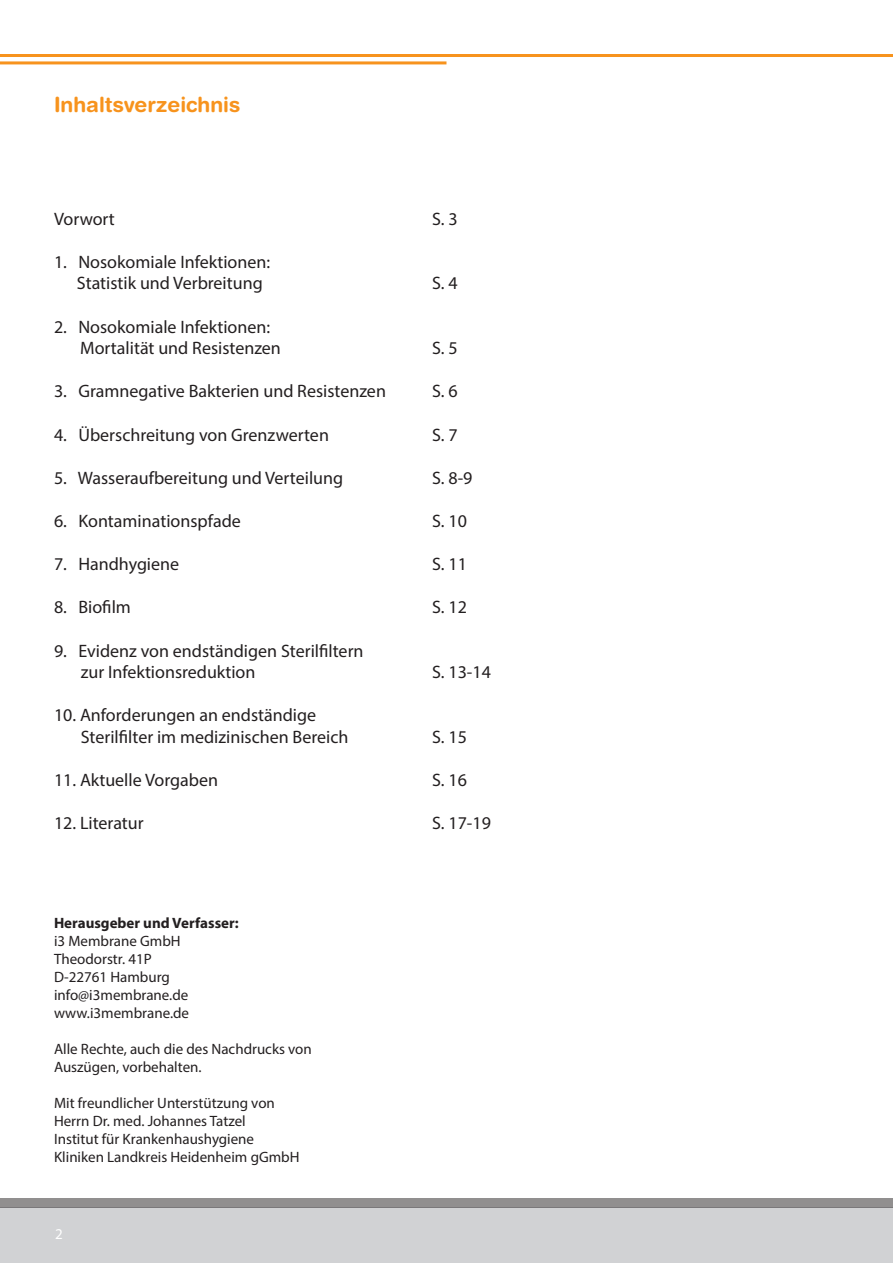
<style>
.page{position:relative;width:893px;height:1263px;background:#fff}
.page>*{position:absolute;margin:0;border:0;box-sizing:border-box;transform-origin:0 0}
.t1{font:700 21px "Helvetica Rounded LT Std";color:#f7931d}
.t2{font:18px/21.6px "Myriad Pro";color:#231f20}
.t3{font:15px/18px "Myriad Pro";color:#231f20}
.t4{font:700 15px "Myriad Pro";color:#231f20}
.t5{font:15px "Myriad Pro";color:#fff}
</style>
<div class="page">
<div style="left:0;top:1208px;width:893px;height:55px;background:#d1d2d4"></div>
<div style="left:0;top:1198px;width:893px;height:10px;background:#918f8f"></div>
<hr style="left:0;top:61px;width:446px;height:3px;background:#f7931d">
<hr style="left:0;top:54px;width:893px;height:3px;background:#f7931d">
<p class="t1" style="left:54px;top:91px;width:188px">Inhaltsverzeichnis</p>
<p class="t2" style="left:54px;top:207px;width:62px">Vorwort</p>
<p class="t2" style="left:432px;top:207px;width:27px">S. 3</p>
<p class="t2" style="left:77px;top:251px;width:195px;text-indent:-23px">1. Nosokomiale Infektionen:<br>Statistik und Verbreitung</p>
<p class="t2" style="left:432px;top:272px;width:27px">S. 4</p>
<p class="t2" style="left:80px;top:315px;width:202px;text-indent:-26px">2. Nosokomiale Infektionen:<br>Mortalität und Resistenzen</p>
<p class="t2" style="left:432px;top:337px;width:27px">S. 5</p>
<p class="t2" style="left:54px;top:380px;width:333px">3. Gramnegative Bakterien und Resistenzen</p>
<p class="t2" style="left:432px;top:380px;width:27px">S. 6</p>
<p class="t2" style="left:54px;top:423px;width:276px">4. Überschreitung von Grenzwerten</p>
<p class="t2" style="left:432px;top:423px;width:27px">S. 7</p>
<p class="t2" style="left:54px;top:467px;width:291px">5. Wasseraufbereitung und Verteilung</p>
<p class="t2" style="left:432px;top:467px;width:42px">S. 8-9</p>
<p class="t2" style="left:54px;top:510px;width:188px">6. Kontaminationspfade</p>
<p class="t2" style="left:432px;top:510px;width:36px">S. 10</p>
<p class="t2" style="left:54px;top:553px;width:127px">7. Handhygiene</p>
<p class="t2" style="left:432px;top:553px;width:36px">S. 11</p>
<p class="t2" style="left:54px;top:596px;width:78px">8. Biofilm</p>
<p class="t2" style="left:432px;top:596px;width:36px">S. 12</p>
<p class="t2" style="left:81px;top:639px;width:284px;text-indent:-27px">9. Evidenz von endständigen Sterilfiltern zur Infektionsreduktion</p>
<p class="t2" style="left:432px;top:661px;width:60px">S. 13-14</p>
<p class="t2" style="left:81px;top:704px;width:269px;text-indent:-27px">10. Anforderungen an endständige<br>Sterilfilter im medizinischen Bereich</p>
<p class="t2" style="left:432px;top:726px;width:36px">S. 15</p>
<p class="t2" style="left:54px;top:769px;width:166px">11. Aktuelle Vorgaben</p>
<p class="t2" style="left:432px;top:769px;width:36px">S. 16</p>
<p class="t2" style="left:54px;top:812px;width:91px">12. Literatur</p>
<p class="t2" style="left:432px;top:812px;width:60px">S. 17-19</p>
<p class="t4" style="left:54px;top:913px;width:186px">Herausgeber und Verfasser:</p>
<p class="t3" style="left:54px;top:931px;width:137px">i3 Membrane GmbH<br>Theodorstr. 41P<br>D-22761 Hamburg info@i3membrane.de www.i3membrane.de</p>
<p class="t3" style="left:54px;top:1039px;width:259px">Alle Rechte, auch die des Nachdrucks von<br>Auszügen, vorbehalten.</p>
<p class="t3" style="left:54px;top:1093px;width:247px">Mit freundlicher Unterstützung von Herrn Dr. med. Johannes Tatzel<br>Institut für Krankenhaushygiene Kliniken Landkreis Heidenheim gGmbH</p>
<p class="t5" style="left:55px;top:1224px;width:9px">2</p>
</div>
